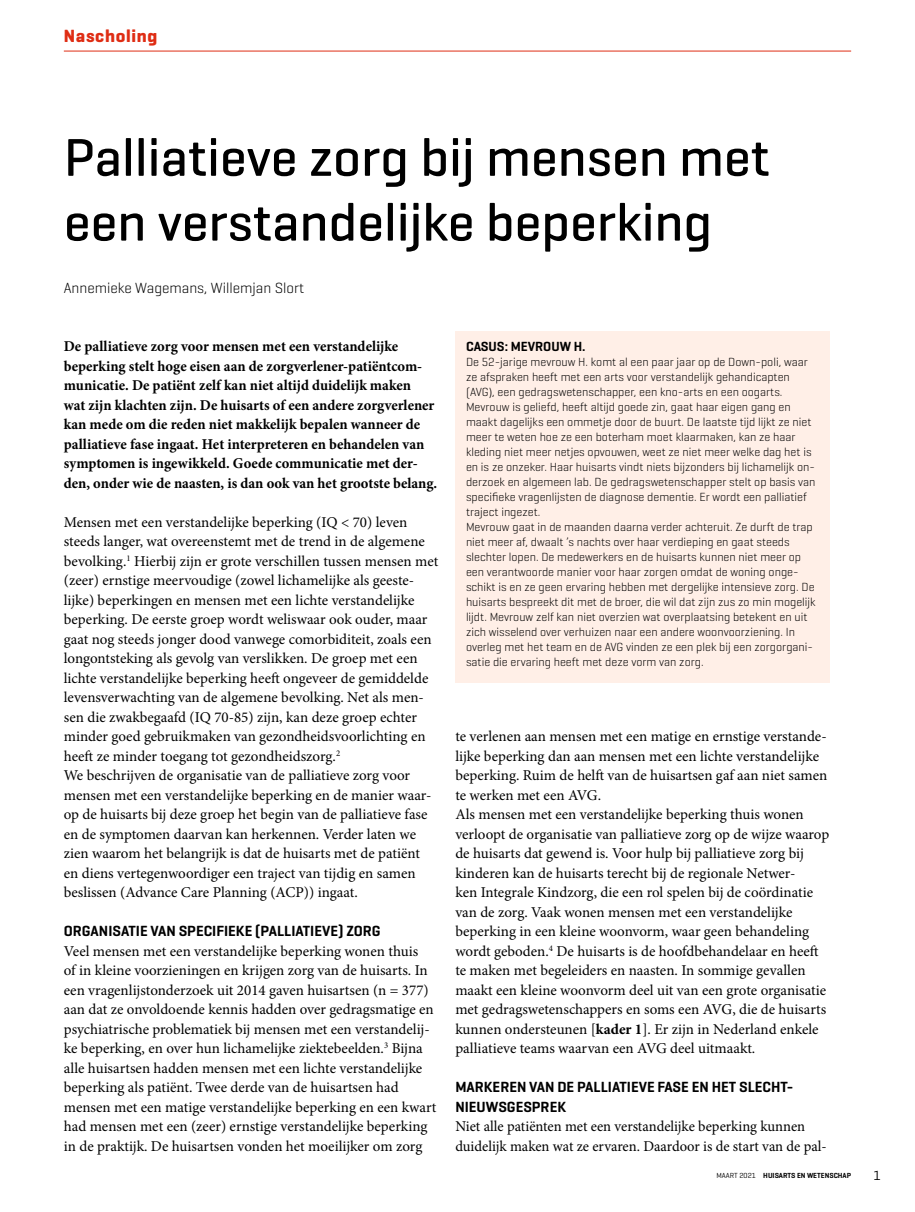
<style>
.page{position:relative;width:915px;height:1212px;background:#fff}
.page>*{position:absolute;margin:0;border:0;box-sizing:border-box;transform-origin:0 0}
.Title_artikelkop{font:500 54px/64.8px "Geogrotesque";color:#000}
.t1{font:700 18px "Geogrotesque";letter-spacing:.04em;color:#df2d14}
.Para_broodtekst{font:15px/19.5px "Minion Pro";color:#000}
.Para_intro{font:700 15px/19.5px "Minion Pro";color:#000}
.SectionHeading_1_tus{font:600 15px/19.5px "Geogrotesque";color:#000}
.Author_auteur{font:300 15px "Geogrotesque";color:#000}
.Box_Heading_casuskop{font:600 13.5px "Geogrotesque";color:#000}
.t2{font:13.5px "Geogrotesque";color:#000}
.Para_casus_tekst{font:300 12px/15px "Geogrotesque";color:#000}
.t3{font:600 7.5px "Geogrotesque";color:#000}
.t4{font:7.5px "Geogrotesque";color:#000}
.s1{font-family:"Calibri"}
.s2{font-weight:700}
.s3{font-weight:400}
</style>
<div class="page">
<hr style="left:64px;top:51px;width:786px;height:1px;background:#df2d14">
<div style="left:455px;top:332px;width:374px;height:351px;background:#ffefe7"></div>
<p class="t1" style="left:64px;top:25px;width:95px">Nascholing</p>
<p class="Title_artikelkop" style="left:64px;top:124px;width:707px">Palliatieve zorg bij mensen met een verstandelijke beperking</p>
<p class="Author_auteur" style="left:64px;top:278px;width:242px">Annemieke Wagemans, Willemjan Slort</p>
<p class="Para_intro" style="left:64px;top:337px;width:375px">De palliatieve zorg voor mensen met een verstandelijke beperking stelt hoge eisen aan de zorgverlener-patiëntcom&shy;municatie. De patiënt zelf kan niet altijd duidelijk maken<br>wat zijn klachten zijn. De huisarts of een andere zorgverlener kan mede om die reden niet makkelijk bepalen wanneer de palliatieve fase ingaat. Het interpreteren en behandelen van symptomen is ingewikkeld. Goede communicatie met der&shy;den, onder wie de naasten, is dan ook van het grootste belang.</p>
<p class="Para_broodtekst" style="left:64px;top:512px;width:376px">Mensen met een verstandelijke beperking (IQ &lt; 70) leven steeds langer, wat overeenstemt met de trend in de algemene bevolking.<sup>1</sup> Hierbij zijn er grote verschillen tussen mensen met (zeer) ernstige meervoudige (zowel lichamelijke als geeste&shy;lijke) beperkingen en mensen met een lichte verstandelijke beperking. De eerste groep wordt weliswaar ook ouder, maar gaat nog steeds jonger dood vanwege comorbiditeit, zoals een longontsteking als gevolg van verslikken. De groep met een lichte verstandelijke beperking heeft ongeveer de gemiddelde levensverwachting van de algemene bevolking. Net als men&shy;sen die zwakbegaafd (IQ 70-85) zijn, kan deze groep echter minder goed gebruikmaken van gezondheidsvoorlichting en heeft ze minder toegang tot gezondheidszorg.<sup>2</sup></p>
<p class="Para_broodtekst" style="left:64px;top:766px;width:369px">We beschrijven de organisatie van de palliatieve zorg voor mensen met een verstandelijke beperking en de manier waar&shy;op de huisarts bij deze groep het begin van de palliatieve fase en de symptomen daarvan kan herkennen. Verder laten we zien waarom het belangrijk is dat de huisarts met de patiënt en diens vertegenwoordiger een traject van tijdig en samen beslissen (Advance Care Planning (ACP)) ingaat.</p>
<p class="SectionHeading_1_tus" style="left:64px;top:921px;width:318px">ORGANISATIE VAN SPECIFIEKE (PALLIATIEVE) ZORG</p>
<p class="Para_broodtekst" style="left:64px;top:941px;width:374px">Veel mensen met een verstandelijke beperking wonen thuis<br>of in kleine voorzieningen en krijgen zorg van de huisarts. In een vragenlijstonderzoek uit 2014 gaven huisartsen (n = 377) aan dat ze onvoldoende kennis hadden over gedragsmatige en psychiatrische problematiek bij mensen met een verstandelij&shy;ke beperking, en over hun lichamelijke ziektebeelden.<sup>3</sup> Bijna alle huisartsen hadden mensen met een lichte verstandelijke beperking als patiënt. Twee derde van de huisartsen had mensen met een matige verstandelijke beperking en een kwart had mensen met een (zeer) ernstige verstandelijke beperking in de praktijk. De huisartsen vonden het moeilijker om zorg</p>
<p class="Box_Heading_casuskop" style="left:466px;top:338px;width:121px">CASUS: MEVROUW H.</p>
<p class="Para_casus_tekst" style="left:466px;top:354px;width:343px">De 52-jarige mevrouw H. komt al een paar jaar op de Down-poli, waar ze afspraken heeft met een arts voor verstandelijk gehandicapten (AVG<span class="s1">)</span>, een gedragswetenschapper, een kno-arts en een oogarts.</p>
<p class="Para_casus_tekst" style="left:466px;top:399px;width:351px">Mevrouw is geliefd, heeft altijd goede zin, gaat haar eigen gang en maakt dagelijks een ommetje door de buurt. De laatste tijd lijkt ze niet meer te weten hoe ze een boterham moet klaarmaken, kan ze haar kleding niet meer netjes opvouwen, weet ze niet meer welke dag het is en is ze onzeker. Haar huisarts vindt niets bijzonders bij lichamelijk on&shy;derzoek en algemeen lab. De gedragswetenschapper stelt op basis van specifieke vragenlijsten de diagnose dementie. Er wordt een palliatief traject ingezet.</p>
<p class="Para_casus_tekst" style="left:466px;top:519px;width:351px">Mevrouw gaat in de maanden daarna verder achteruit. Ze durft de trap niet meer af, dwaalt ’s nachts over haar verdieping en gaat steeds slechter lopen. De medewerkers en de huisarts kunnen niet meer op een verantwoorde manier voor haar zorgen omdat de woning onge&shy;schikt is en ze geen ervaring hebben met dergelijke intensieve zorg. De huisarts bespreekt dit met de broer, die wil dat zijn zus zo min mogelijk lijdt. Mevrouw zelf kan niet overzien wat overplaatsing betekent en uit zich wisselend over verhuizen naar een andere woonvoorziening. In overleg met het team en de AVG vinden ze een plek bij een zorgorgani&shy;satie die ervaring heeft met deze vorm van zorg.</p>
<p class="Para_broodtekst" style="left:455px;top:727px;width:373px">te verlenen aan mensen met een matige en ernstige verstande&shy;lijke beperking dan aan mensen met een lichte verstandelijke beperking. Ruim de helft van de huisartsen gaf aan niet samen te werken met een AVG.</p>
<p class="Para_broodtekst" style="left:455px;top:805px;width:375px">Als mensen met een verstandelijke beperking thuis wonen verloopt de organisatie van palliatieve zorg op de wijze waarop de huisarts dat gewend is. Voor hulp bij palliatieve zorg bij kinderen kan de huisarts terecht bij de regionale Netwer-<br>ken Integrale Kindzorg, die een rol spelen bij de coördinatie van de zorg. Vaak wonen mensen met een verstandelijke beperking in een kleine woonvorm, waar geen behandeling wordt geboden.<sup>4</sup> De huisarts is de hoofdbehandelaar en heeft te maken met begeleiders en naasten. In sommige gevallen maakt een kleine woonvorm deel uit van een grote organisatie met gedragswetenschappers en soms een AVG, die de huisarts kunnen ondersteunen [<span class="s2">kader 1</span>]. Er zijn in Nederland enkele palliatieve teams waarvan een AVG deel uitmaakt.</p>
<p class="SectionHeading_1_tus" style="left:455px;top:1077px;width:339px">MARKEREN VAN DE PALLIATIEVE FASE EN HET SLECHT-<br>NIEUWSGESPREK</p>
<p class="Para_broodtekst" style="left:455px;top:1117px;width:373px">Niet alle patiënten met een verstandelijke beperking kunnen duidelijk maken wat ze ervaren. Daardoor is de start van de pal-</p>
<p class="t3" style="left:716px;top:1171px;width:136px"><span class="s3">MAART 2021</span> HUISARTS EN WETENSCHAP</p>
<p class="t4" style="left:715px;top:1171px;width:42px">MAAND NULL</p>
<p class="t2" style="left:873px;top:1166px;width:9px">1</p>
</div>
